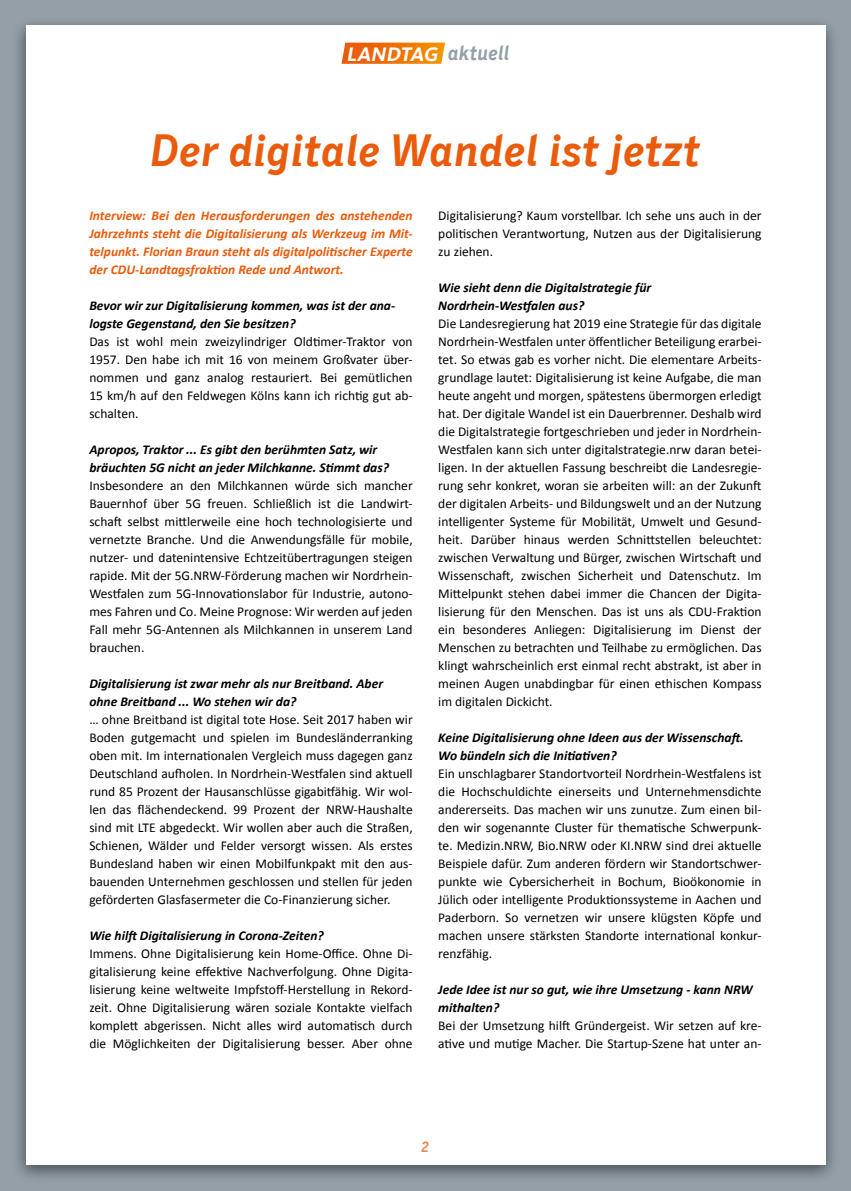
<style>
.page{position:relative;width:851px;height:1191px;background:#fff}
.page>*{position:absolute;margin:0;border:0;box-sizing:border-box;transform-origin:0 0}
.t1{font:italic 700 45px "CDU Skopex";color:#ea5b0b}
.t2{font:italic 700 20.4px "CDU Kievit Tab";color:#fff}
.t3{font:italic 700 15px "CDU Skopex";color:#ea5b0b}
.t4{font:13.5px/18px "Calibri";color:#000;text-align:justify}
.t5{font:italic 700 13.5px/18px "Calibri";color:#000}
.t6{font:italic 700 13.5px/18px "Calibri";color:#ea5b0b;text-align:justify}
.s1{font-family:"CDU Skopex";font-size:20.85px;color:#949fa7}
</style>
<div class="page">
<div style="left:0;top:0;width:850px;height:1191px;background:#949fa7"></div>
<div style="left:11px;top:15px;width:828px;height:1168px;background:#000;opacity:.5"></div>
<div style="left:26px;top:26px;width:799px;height:1139px;background:#fff"></div>
<svg style="left:341px;top:43px;width:104px;height:21px;background:#ee7911"></svg>
<h2 class="t2" style="left:346px;top:42px;width:165px">LANDTAG <span class="s1">aktuell</span></h2>
<h1 class="t1" style="left:150px;top:124px;width:552px">Der digitale Wandel ist jetzt</h1>
<p class="t6" style="left:89px;top:206px;width:325px">Interview: Bei den Herausforderungen des anstehenden Jahrzehnts steht die Digitalisierung als Werkzeug im Mit&shy;telpunkt. Florian Braun steht als digitalpolitischer Experte der CDU-Landtagsfraktion Rede und Antwort.</p>
<p class="t5" style="left:89px;top:296px;width:307px">Bevor wir zur Digitalisierung kommen, was ist der ana&shy;logste Gegenstand, den Sie besitzen?</p>
<p class="t4" style="left:89px;top:332px;width:325px">Das ist wohl mein zweizylindriger Oldtimer-Traktor von 1957. Den habe ich mit 16 von meinem Großvater über&shy;nommen und ganz analog restauriert. Bei gemütlichen 15 km/h auf den Feldwegen Kölns kann ich richtig gut ab&shy;schalten.</p>
<p class="t5" style="left:89px;top:440px;width:301px">Apropos, Traktor ... Es gibt den berühmten Satz, wir bräuchten 5G nicht an jeder Milchkanne. Stimmt das?</p>
<p class="t4" style="left:89px;top:476px;width:325px">Insbesondere an den Milchkannen würde sich mancher Bauernhof über 5G freuen. Schließlich ist die Landwirt&shy;schaft selbst mittlerweile eine hoch technologisierte und vernetzte Branche. Und die Anwendungsfälle für mobile, nutzer- und datenintensive Echtzeitübertragungen steigen rapide. Mit der 5G.NRW-Förderung machen wir Nordrhein-Westfalen zum 5G-Innovationslabor für Industrie, autono&shy;mes Fahren und Co. Meine Prognose: Wir werden auf jeden Fall mehr 5G-Antennen als Milchkannen in unserem Land brauchen.</p>
<p class="t5" style="left:89px;top:674px;width:295px">Digitalisierung ist zwar mehr als nur Breitband. Aber ohne Breitband ... Wo stehen wir da?</p>
<p class="t4" style="left:89px;top:710px;width:325px">… ohne Breitband ist digital tote Hose. Seit 2017 haben wir Boden gutgemacht und spielen im Bundesländerranking oben mit. Im internationalen Vergleich muss dagegen ganz Deutschland aufholen. In Nordrhein-Westfalen sind aktuell rund 85 Prozent der Hausanschlüsse gigabitfähig. Wir wol&shy;len das flächendeckend. 99 Prozent der NRW-Haushalte sind mit LTE abgedeckt. Wir wollen aber auch die Straßen, Schienen, Wälder und Felder versorgt wissen. Als erstes Bundesland haben wir einen Mobilfunkpakt mit den aus&shy;bauenden Unternehmen geschlossen und stellen für jeden geförderten Glasfasermeter die Co-Finanzierung sicher.</p>
<p class="t5" style="left:89px;top:926px;width:236px">Wie hilft Digitalisierung in Corona-Zeiten?</p>
<p class="t4" style="left:89px;top:944px;width:325px">Immens. Ohne Digitalisierung kein Home-Office. Ohne Di&shy;gitalisierung keine effektive Nachverfolgung. Ohne Digita&shy;lisierung keine weltweite Impfstoff-Herstellung in Rekord&shy;zeit. Ohne Digitalisierung wären soziale Kontakte vielfach komplett abgerissen. Nicht alles wird automatisch durch die Möglichkeiten der Digitalisierung besser. Aber ohne</p>
<p class="t4" style="left:438px;top:206px;width:325px">Digitalisierung? Kaum vorstellbar. Ich sehe uns auch in der politischen Verantwortung, Nutzen aus der Digitalisierung zu ziehen.</p>
<p class="t5" style="left:438px;top:278px;width:214px">Wie sieht denn die Digitalstrategie für<br>Nordrhein-Westfalen aus?</p>
<p class="t4" style="left:438px;top:314px;width:325px">Die Landesregierung hat 2019 eine Strategie für das digitale Nordrhein-Westfalen unter öffentlicher Beteiligung erarbei&shy;tet. So etwas gab es vorher nicht. Die elementare Arbeits&shy;grundlage lautet: Digitalisierung ist keine Aufgabe, die man heute angeht und morgen, spätestens übermorgen erledigt hat. Der digitale Wandel ist ein Dauerbrenner. Deshalb wird die Digitalstrategie fortgeschrieben und jeder in Nordrhein-Westfalen kann sich unter digitalstrategie.nrw daran betei&shy;ligen. In der aktuellen Fassung beschreibt die Landesregie&shy;rung sehr konkret, woran sie arbeiten will: an der Zukunft der digitalen Arbeits- und Bildungswelt und an der Nutzung intelligenter Systeme für Mobilität, Umwelt und Gesund&shy;heit. Darüber hinaus werden Schnittstellen beleuchtet: zwischen Verwaltung und Bürger, zwischen Wirtschaft und Wissenschaft, zwischen Sicherheit und Datenschutz. Im Mittelpunkt stehen dabei immer die Chancen der Digita&shy;lisierung für den Menschen. Das ist uns als CDU-Fraktion ein besonderes Anliegen: Digitalisierung im Dienst der Menschen zu betrachten und Teilhabe zu ermöglichen. Das klingt wahrscheinlich erst einmal recht abstrakt, ist aber in meinen Augen unabdingbar für einen ethischen Kompass im digitalen Dickicht.</p>
<p class="t5" style="left:438px;top:728px;width:307px">Keine Digitalisierung ohne Ideen aus der Wissenschaft.<br>Wo bündeln sich die Initiativen?</p>
<p class="t4" style="left:438px;top:764px;width:325px">Ein unschlagbarer Standortvorteil Nordrhein-Westfalens ist die Hochschuldichte einerseits und Unternehmensdichte andererseits. Das machen wir uns zunutze. Zum einen bil&shy;den wir sogenannte Cluster für thematische Schwerpunk&shy;te. Medizin.NRW, Bio.NRW oder KI.NRW sind drei aktuelle Beispiele dafür. Zum anderen fördern wir Standortschwer&shy;punkte wie Cybersicherheit in Bochum, Bioökonomie in Jülich oder intelligente Produktionssysteme in Aachen und Paderborn. So vernetzen wir unsere klügsten Köpfe und machen unsere stärksten Standorte international konkur&shy;renzfähig.</p>
<p class="t5" style="left:438px;top:979px;width:316px">Jede Idee ist nur so gut, wie ihre Umsetzung - kann NRW mithalten?</p>
<p class="t4" style="left:438px;top:1016px;width:325px">Bei der Umsetzung hilft Gründergeist. Wir setzen auf kre&shy;ative und mutige Macher. Die Startup-Szene hat unter an-</p>
<p class="t3" style="left:421px;top:1138px;width:9px">2</p>
</div>
